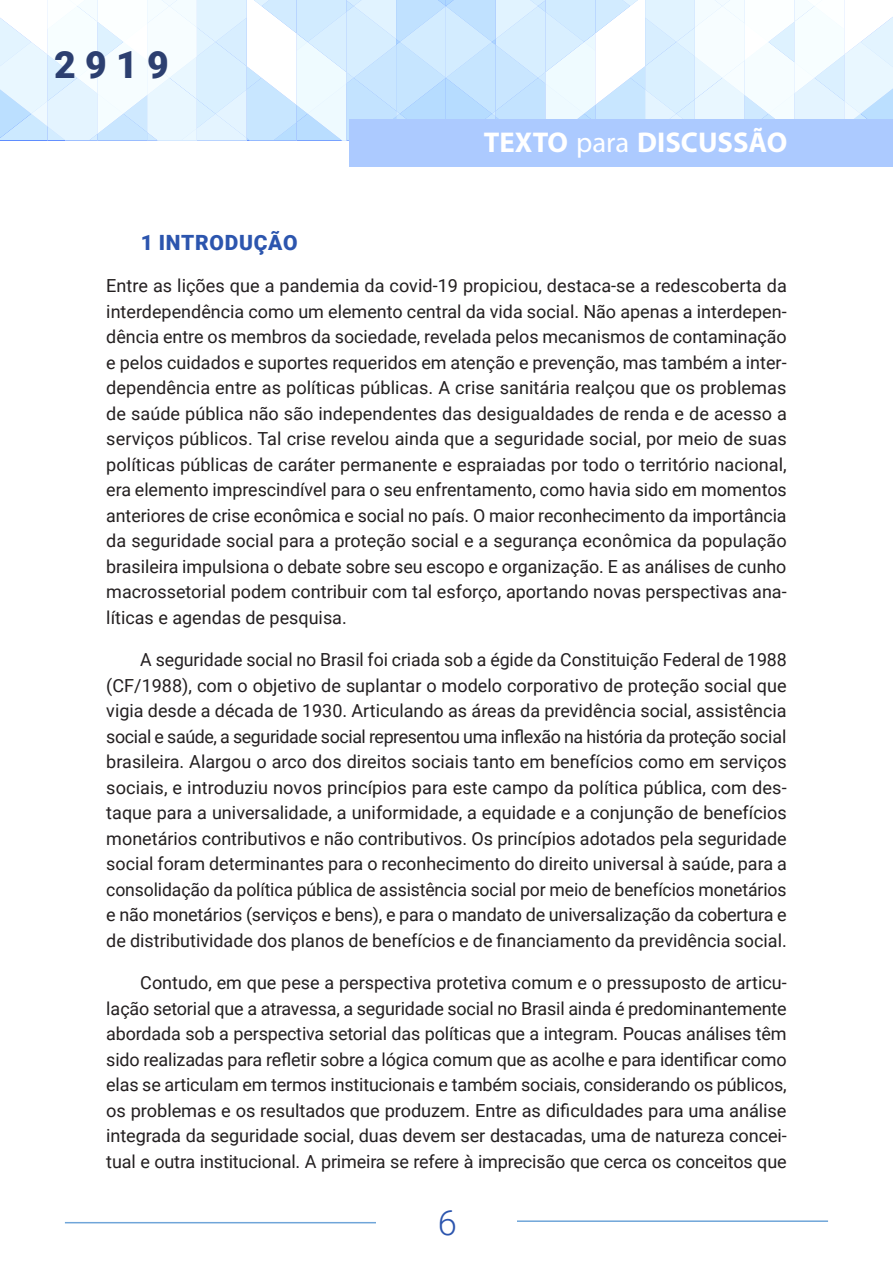
<style>
.page{position:relative;width:893px;height:1263px;background:#fff}
.page>*{position:absolute;margin:0;border:0;box-sizing:border-box;transform-origin:0 0}
.t1{font:900 37.5px "Roboto";color:#2c3f70}
.t2{font:300 34.5px "Roboto";color:#2c55ae}
.t3{font:700 28.65px "Myriad Pro";color:#fff}
.titulo_1{font:900 21px "Roboto";letter-spacing:.035em;color:#2c55ae}
.texto_corrido{font:18px/25.5px "Roboto";letter-spacing:-.01em;color:#231f20;text-align:justify}
.sem_recuo_texto_corr{font:18px/25.5px "Roboto";color:#231f20;text-align:justify}
.s1{font-weight:400}
</style>
<div class="page">
<svg style="left:0;top:0;width:893px;height:140px"></svg>
<div style="left:349px;top:119px;width:544px;height:48px;background:#accaff"></div>
<hr style="left:517px;top:1220px;width:311px;height:2px;background:#6fa5d9">
<hr style="left:65px;top:1222px;width:311px;height:1px;background:#6fa5d9">
<h1 class="t1" style="left:54px;top:38px;width:116px">2919</h1>
<h3 class="t3" style="left:484px;top:124px;width:305px">TEXTO <span class="s1">para</span> DISCUSSÃO</h3>
<p class="titulo_1" style="left:141px;top:227px;width:158px">1 INTRODUÇÃO</p>
<p class="sem_recuo_texto_corr" style="left:106px;top:272px;width:682px">Entre as lições que a pandemia da covid-19 propiciou, destaca-se a redescoberta da interdependência como um elemento central da vida social. Não apenas a interdepen&shy;dência entre os membros da sociedade, revelada pelos mecanismos de contaminação e pelos cuidados e suportes requeridos em atenção e prevenção, mas também a inter&shy;dependência entre as políticas públicas. A crise sanitária realçou que os problemas de saúde pública não são independentes das desigualdades de renda e de acesso a serviços públicos. Tal crise revelou ainda que a seguridade social, por meio de suas políticas públicas de caráter permanente e espraiadas por todo o território nacional, era elemento imprescindível para o seu enfrentamento, como havia sido em momentos anteriores de crise econômica e social no país. O maior reconhecimento da importância da seguridade social para a proteção social e a segurança econômica da população brasileira impulsiona o debate sobre seu escopo e organização. E as análises de cunho macrossetorial podem contribuir com tal esforço, aportando novas perspectivas ana&shy;líticas e agendas de pesquisa.</p>
<p class="texto_corrido" style="left:106px;top:646px;width:682px;text-indent:34px">A seguridade social no Brasil foi criada sob a égide da Constituição Federal de 1988 (CF/1988), com o objetivo de suplantar o modelo corporativo de proteção social que vigia desde a década de 1930. Articulando as áreas da previdência social, assistência social e saúde, a seguridade social representou uma inflexão na história da proteção social brasileira. Alargou o arco dos direitos sociais tanto em benefícios como em serviços sociais, e introduziu novos princípios para este campo da política pública, com des&shy;taque para a universalidade, a uniformidade, a equidade e a conjunção de benefícios monetários contributivos e não contributivos. Os princípios adotados pela seguridade social foram determinantes para o reconhecimento do direito universal à saúde, para a consolidação da política pública de assistência social por meio de benefícios monetários e não monetários (serviços e bens), e para o mandato de universalização da cobertura e de distributividade dos planos de benefícios e de financiamento da previdência social.</p>
<p class="texto_corrido" style="left:106px;top:969px;width:682px;text-indent:34px">Contudo, em que pese a perspectiva protetiva comum e o pressuposto de articu&shy;lação setorial que a atravessa, a seguridade social no Brasil ainda é predominantemente abordada sob a perspectiva setorial das políticas que a integram. Poucas análises têm sido realizadas para refletir sobre a lógica comum que as acolhe e para identificar como elas se articulam em termos institucionais e também sociais, considerando os públicos, os problemas e os resultados que produzem. Entre as dificuldades para uma análise integrada da seguridade social, duas devem ser destacadas, uma de natureza concei&shy;tual e outra institucional. A primeira se refere à imprecisão que cerca os conceitos que</p>
<h2 class="t2" style="left:438px;top:1198px;width:21px">6</h2>
</div>
